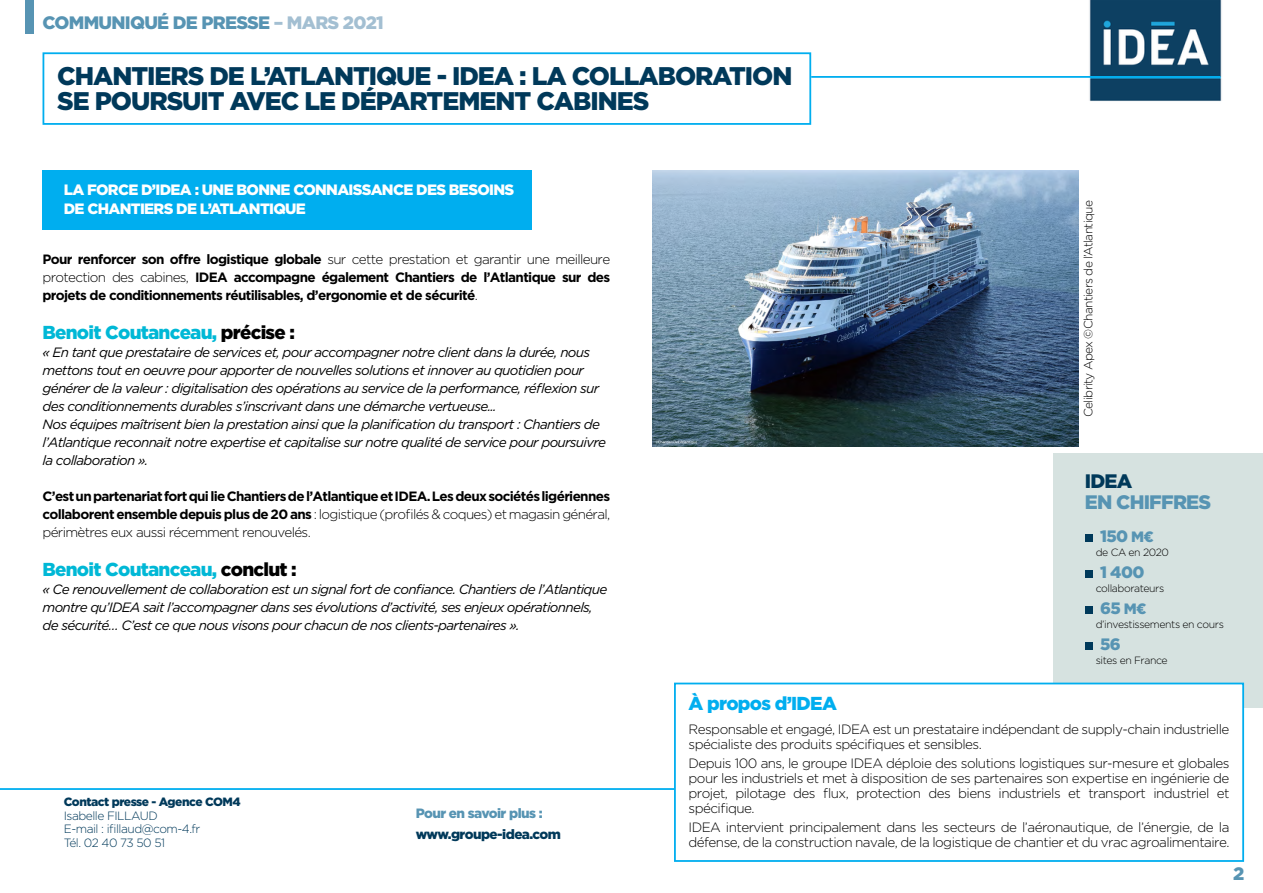
<style>
.page{position:relative;width:1263px;height:893px;background:#fff}
.page>*{position:absolute;margin:0;border:0;box-sizing:border-box;transform-origin:0 0}
.t1{font:900 25.5px/25.5px "Gotham";letter-spacing:-.04em;color:#00395a}
.t2{font:900 19.5px "Gotham";letter-spacing:-.04em;color:#5794b3}
.t3{font:900 19.5px "Gotham";color:#00395a}
.t4{font:900 18.75px "Gotham";letter-spacing:-.04em;color:#00b8d6}
.t5{font:900 18.75px "Gotham";letter-spacing:-.04em;color:#00aeef}
.t6{font:900 18px "Gotham";letter-spacing:-.04em;color:#5794b3}
.t7{font:900 16.5px "Gotham";letter-spacing:-.04em;color:#5794b3}
.t8{font:900 15px/18.8px "Gotham";letter-spacing:-.045em;color:#fff}
.t9{font:italic 13.5px/18px "Gotham";letter-spacing:-.05em;color:#000}
.t10{font:300 13.5px/15px "Gotham";letter-spacing:-.04em;color:#000}
.t11{font:700 13.5px/18px "Gotham";letter-spacing:-.05em;color:#000;text-align:justify}
.t12{font:900 13.5px "Gotham";letter-spacing:-.04em;color:#00395a}
.t13{font:900 13.5px "Gotham";letter-spacing:-.04em;color:#5794b3}
.t14{font:300 12px/13.5px "Gotham";letter-spacing:-.04em;color:#00395a}
.t15{font:300 12px "Gotham";letter-spacing:-.05em;color:#000}
.t16{font:900 12px "Gotham";letter-spacing:-.04em;color:#00395a}
.t17{font:300 10.5px "Gotham";letter-spacing:-.04em;color:#000}
.s1{color:#a3bfd2}
.s2{font-weight:300}
.s3{color:#000}
.s4{font-size:15px}
</style>
<div class="page">
<div style="left:1053px;top:453px;width:210px;height:255px;background:#d6e2e0"></div>
<div style="left:1085px;top:535px;width:7px;height:7px;background:#00395a"></div>
<div style="left:1085px;top:571px;width:7px;height:7px;background:#00395a"></div>
<div style="left:1085px;top:607px;width:7px;height:7px;background:#00395a"></div>
<div style="left:1085px;top:643px;width:7px;height:7px;background:#00395a"></div>
<hr style="left:0;top:788px;width:674px;height:2px;background:#00aeef">
<div style="left:675px;top:683px;width:568px;height:178px;background:#fff"></div>
<div style="left:674px;top:683px;width:570px;height:179px;border:2px solid #00aeef"></div>
<div style="left:43px;top:52px;width:768px;height:73px;border:2px solid #00aeef"></div>
<div style="left:26px;top:0;width:8px;height:34px;background:#5794b3"></div>
<img style="left:1089px;top:0;width:133px;height:101px">
<hr style="left:811px;top:76px;width:409px;height:2px;background:#00aeef">
<div style="left:43px;top:170px;width:488px;height:59px;background:#00aeef"></div>
<img style="left:653px;top:170px;width:425px;height:277px">
<h3 class="t6" style="left:43px;top:10px;width:343px">COMMUNIQUÉ DE PRESSE <span class="s1">– MARS 2021</span></h3>
<h1 class="t1" style="left:57px;top:63px;width:737px">CHANTIERS DE L’ATLANTIQUE - IDEA : LA COLLABORATION<br>SE POURSUIT AVEC LE DÉPARTEMENT CABINES</h1>
<p class="t8" style="left:64px;top:181px;width:452px">LA FORCE D’IDEA : UNE BONNE CONNAISSANCE DES BESOINS<br>DE CHANTIERS DE L’ATLANTIQUE</p>
<p class="t11" style="left:43px;top:251px;width:569px">Pour renforcer son offre logistique globale <span class="s2">sur cette prestation et garantir une meilleure protection des cabines,</span> IDEA accompagne également Chantiers de l’Atlantique sur des projets de conditionnements réutilisables, d’ergonomie et de sécurité<span class="s2">.</span></p>
<h3 class="t4" style="left:43px;top:320px;width:254px">Benoit Coutanceau, <span class="s3">précise :</span></h3>
<p class="t9" style="left:43px;top:343px;width:565px">« En tant que prestataire de services et, pour accompagner notre client dans la durée, nous mettons tout en oeuvre pour apporter de nouvelles solutions et innover au quotidien pour générer de la valeur : digitalisation des opérations au service de la performance, réflexion sur des conditionnements durables s’inscrivant dans une démarche vertueuse...<br>Nos équipes maîtrisent bien la prestation ainsi que la planification du transport : Chantiers de l’Atlantique reconnait notre expertise et capitalise sur notre qualité de service pour poursuivre la collaboration ».</p>
<p class="t11" style="left:43px;top:487px;width:569px">C’est un partenariat fort qui lie Chantiers de l’Atlantique et IDEA. Les deux sociétés ligériennes collaborent ensemble depuis plus de 20 ans <span class="s2">: logistique (profilés &amp; coques) et magasin général, périmètres eux aussi récemment renouvelés.</span></p>
<h3 class="t4" style="left:43px;top:556px;width:256px">Benoit Coutanceau, <span class="s3">conclut :</span></h3>
<p class="t9" style="left:43px;top:580px;width:566px">« Ce renouvellement de collaboration est un signal fort de confiance. Chantiers de l’Atlantique montre qu’IDEA sait l’accompagner dans ses évolutions d’activité, ses enjeux opérationnels, de sécurité… C’est ce que nous visons pour chacun de nos clients-partenaires ».</p>
<p class="t15" style="left:1081px;top:417px;width:219px;rotate:-90deg">Celibrity Apex ©Chantiers de l’Atlantique</p>
<h2 class="t3" style="left:1085px;top:467px;width:49px">IDEA</h2>
<h2 class="t2" style="left:1085px;top:488px;width:128px">EN CHIFFRES</h2>
<p class="t7" style="left:1100px;top:525px;width:55px">150 <span class="s4">M€</span></p>
<p class="t17" style="left:1096px;top:545px;width:75px">de CA en 2020</p>
<p class="t7" style="left:1100px;top:561px;width:46px">1 400</p>
<p class="t17" style="left:1096px;top:581px;width:70px">collaborateurs</p>
<p class="t7" style="left:1100px;top:597px;width:48px">65 <span class="s4">M€</span></p>
<p class="t17" style="left:1096px;top:617px;width:130px">d’investissements en cours</p>
<p class="t7" style="left:1100px;top:633px;width:22px">56</p>
<p class="t17" style="left:1096px;top:653px;width:74px">sites en France</p>
<p class="t16" style="left:64px;top:794px;width:178px">Contact presse - Agence COM4</p>
<p class="t14" style="left:64px;top:809px;width:138px">Isabelle FILLAUD<br>E-mail : ifillaud@com-4.fr<br>Tél. 02 40 73 50 51</p>
<p class="t13" style="left:416px;top:804px;width:129px">Pour en savoir plus :</p>
<p class="t12" style="left:416px;top:825px;width:147px">www.groupe-idea.com</p>
<h3 class="t5" style="left:688px;top:691px;width:150px">À propos d’IDEA</h3>
<p class="t10" style="left:688px;top:721px;width:542px">Responsable et engagé, IDEA est un prestataire indépendant de supply-chain industrielle spécialiste des produits spécifiques et sensibles.</p>
<p class="t10" style="left:688px;top:755px;width:542px;text-align:justify">Depuis 100 ans, le groupe IDEA déploie des solutions logistiques sur-mesure et globales pour les industriels et met à disposition de ses partenaires son expertise en ingénierie de projet, pilotage des flux, protection des biens industriels et transport industriel et spécifique.</p>
<p class="t10" style="left:688px;top:820px;width:542px">IDEA intervient principalement dans les secteurs de l’aéronautique, de l’énergie, de la défense, de la construction navale, de la logistique de chantier et du vrac agroalimentaire.</p>
<h3 class="t6" style="left:1233px;top:861px;width:13px">2</h3>
</div>
